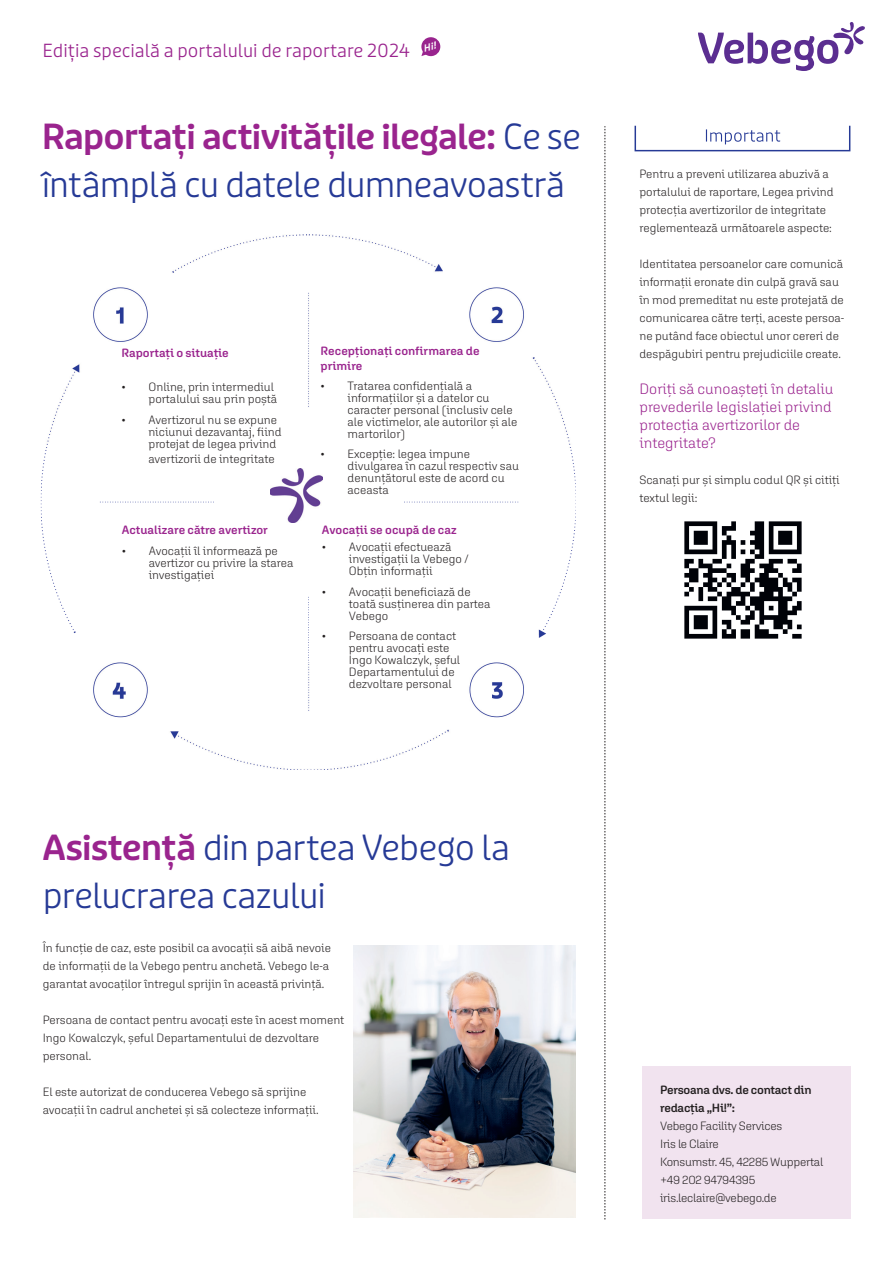
<style>
.page{position:relative;width:893px;height:1263px;background:#fff}
.page>*{position:absolute;margin:0;border:0;box-sizing:border-box;transform-origin:0 0}
.t1{font:300 34.5px/48px "Puffin Display";letter-spacing:-.025em;color:#263a96}
.t2{font:300 18px "Puffin Display";color:#9a248e}
.t3{font:300 15px/18px "Aglet Sans";color:#9a248e}
.t4{font:300 12px/12px "Aglet Sans";color:#231f20}
.t5{font:300 12px/18px "Aglet Sans";letter-spacing:-.02em;color:#231f20}
.t6{font:600 12px/15px "Aglet Sans";color:#9a248e}
.t7{font:600 12px/18px "Aglet Sans";letter-spacing:-.02em;color:#231f20}
.s1{font-weight:600;color:#9a248e}
</style>
<div class="page">
<svg style="left:698px;top:22px;width:167px;height:49px"></svg>
<div style="left:421px;top:37px;width:19px;height:19px;background:#99248e;border-radius:50%"></div>
<svg style="left:605px;top:126px;width:1px;height:1093px"></svg>
<img style="left:634px;top:125px;width:216px;height:26px">
<img style="left:41px;top:234px;width:535px;height:536px">
<img style="left:270px;top:469px;width:53px;height:54px">
<img style="left:684px;top:521px;width:118px;height:118px">
<img style="left:354px;top:945px;width:222px;height:272px">
<div style="left:642px;top:1067px;width:208px;height:152px;background:#f1e3ef"></div>
<svg style="left:421px;top:41px;width:15px;height:15px"></svg>
<h2 class="t2" style="left:43px;top:40px;width:369px">Ediția specială a portalului de raportare 2024</h2>
<h1 class="t1" style="left:42px;top:113px;width:541px"><span class="s1">Raportați activitățile ilegale:</span> Ce se întâmplă cu datele dumneavoastră</h1>
<p class="t6" style="left:122px;top:345px;width:109px">Raportați o situație</p>
<p class="t4" style="left:122px;top:381px;width:157px;text-align:right">• Online, prin intermediul portalului sau prin poștă</p>
<p class="t4" style="left:148px;top:414px;width:135px;text-indent:-27px">• Avertizorul nu se expune niciunui dezavantaj, fiind protejat de legea privind</p>
<p class="t4" style="left:148px;top:453px;width:128px">avertizorii de integritate</p>
<p class="t6" style="left:122px;top:522px;width:148px">Actualizare către avertizor</p>
<p class="t4" style="left:149px;top:545px;width:146px;text-indent:-27px">• Avocații îl informează pe avertizor cu privire la starea investigației</p>
<p class="t6" style="left:321px;top:343px;width:161px">Recepționați confirmarea de primire</p>
<p class="t4" style="left:348px;top:379px;width:171px;text-indent:-27px">• Tratarea confidențială a informațiilor și a datelor cu caracter personal (inclusiv cele ale victimelor, ale autorilor și ale martorilor)</p>
<p class="t4" style="left:348px;top:448px;width:173px;text-indent:-27px">• Excepție: legea impune divulgarea în cazul respectiv sau denunțătorul este de acord cu aceasta</p>
<p class="t6" style="left:322px;top:522px;width:136px">Avocații se ocupă de caz</p>
<p class="t4" style="left:349px;top:541px;width:121px;text-indent:-27px">• Avocații efectuează investigații la Vebego /<br>Obțin informații</p>
<p class="t4" style="left:349px;top:585px;width:143px;text-indent:-27px">• Avocații beneficiază de toată susținerea din partea<br>Vebego</p>
<p class="t4" style="left:349px;top:630px;width:113px;text-indent:-27px">• Persoana de contact pentru avocați este<br>Ingo Kowalczyk, șeful<br>Departamentului de dezvoltare personal</p>
<h1 class="t1" style="left:43px;top:824px;width:469px"><span class="s1">Asistență</span> din partea Vebego la prelucrarea cazului</h1>
<p class="t4" style="left:43px;top:939px;width:290px;line-height:18px">În funcție de caz, este posibil ca avocații să aibă nevoie de informații de la Vebego pentru anchetă. Vebego le-a garantat avocaților întregul sprijin în această privință.</p>
<p class="t4" style="left:43px;top:1011px;width:303px;line-height:18px">Persoana de contact pentru avocați este în acest moment<br>Ingo Kowalczyk, șeful Departamentului de dezvoltare personal.</p>
<p class="t4" style="left:43px;top:1083px;width:277px;line-height:18px">El este autorizat de conducerea Vebego să sprijine avocații în cadrul anchetei și să colecteze informații.</p>
<p class="t4" style="left:639px;top:164px;width:196px;line-height:18px">Pentru a preveni utilizarea abuzivă a portalului de raportare, Legea privind protecția avertizorilor de integritate reglementează următoarele aspecte:</p>
<p class="t4" style="left:639px;top:254px;width:206px;line-height:18px">Identitatea persoanelor care comunică informații eronate din culpă gravă sau în mod premeditat nu este protejată de comunicarea către terți, aceste persoa&shy;ne putând face obiectul unor cereri de despăgubiri pentru prejudiciile create.</p>
<p class="t3" style="left:639px;top:379px;width:196px">Doriți să cunoașteți în detaliu prevederile legislației privind protecția avertizorilor de integritate?</p>
<p class="t4" style="left:639px;top:470px;width:202px;line-height:18px">Scanați pur și simplu codul QR și citiți textul legii:</p>
<p class="t7" style="left:660px;top:1080px;width:153px">Persoana dvs. de contact din redacția „Hi!”:</p>
<p class="t5" style="left:660px;top:1117px;width:165px">Vebego Facility Services<br>Iris le Claire<br>Konsumstr. 45, 42285 Wuppertal +49 202 94794395 iris.leclaire@vebego.de</p>
</div>
